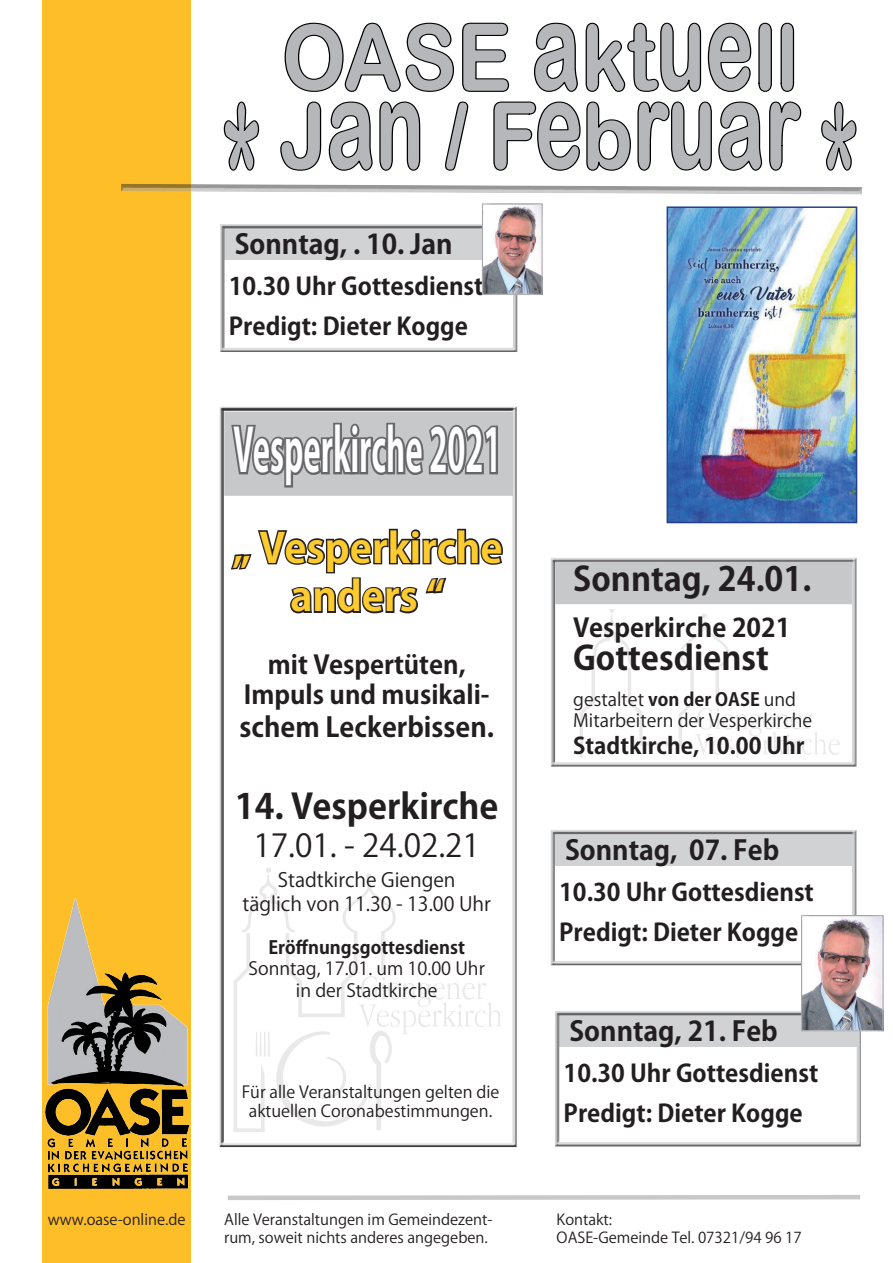
<style>
.page{position:relative;width:893px;height:1263px;background:#fff}
.page>*{position:absolute;margin:0;border:0;box-sizing:border-box;transform-origin:0 0}
.t1{font:700 59.1px "Koz Go Pro";color:#fff;scale:.53 1}
.t2{font:700 40.5px/48.6px "Koz Go Pro";color:#fecb2f;text-align:center}
.t3{font:700 34.5px "Koz Go Pro";color:#231f20}
.t4{font:700 33px "Koz Go Pro";color:#231f20}
.t5{font:31.5px "Koz Go Pro";color:#231f20}
.t6{font:700 27px "Koz Go Pro";color:#231f20}
.t7{font:700 25.5px/30.6px "Koz Go Pro";color:#231f20;text-align:center}
.t8{font:700 24px/40.5px "Koz Go Pro";color:#231f20}
.t9{font:700 22.5px "Koz Go Pro";color:#231f20}
.t10{font:19.5px/23.4px "Koz Go Pro";color:#231f20;text-align:center}
.t11{font:18px/21.6px "Koz Go Pro";color:#231f20}
.t12{font:700 18px "Koz Go Pro";color:#231f20}
.t13{font:16.5px/19.8px "Koz Go Pro";color:#231f20;text-align:center}
.t14{font:15px/18px "Koz Go Pro";color:#231f20}
.s1{font-weight:700}
</style>
<div class="page">
<div style="left:547px;top:556px;width:311px;height:211px;background:#231f20;opacity:.75"></div>
<div style="left:42px;top:0;width:149px;height:1263px;background:#fdbe28"></div>
<div style="left:121px;top:186px;width:742px;height:10px;background:#fff;opacity:.75"></div>
<div style="left:121px;top:184px;width:742px;height:9px;background:#231f20;opacity:.75"></div>
<svg style="left:227px;top:1195px;width:633px;height:5px;background:#cccdcf"></svg>
<img style="left:45px;top:897px;width:145px;height:293px">
<div style="left:214px;top:405px;width:304px;height:742px;background:#231f20;opacity:.75"></div>
<div style="left:224px;top:412px;width:289px;height:84px;background:#c7c8ca;border:2px solid #c7c8ca"></div>
<svg style="left:231px;top:422px;width:267px;height:66px"></svg>
<svg style="left:228px;top:527px;width:276px;height:88px"></svg>
<div style="left:555px;top:562px;width:297px;height:42px;background:#c7c8ca"></div>
<div style="left:220px;top:224px;width:298px;height:130px;background:#231f20;opacity:.75"></div>
<div style="left:550px;top:829px;width:308px;height:138px;background:#231f20;opacity:.75"></div>
<div style="left:555px;top:1010px;width:307px;height:138px;background:#231f20;opacity:.75"></div>
<div style="left:800px;top:916px;width:86px;height:118px;background:#231f20;opacity:.75"></div>
<div style="left:481px;top:203px;width:64px;height:94px;background:#231f20;opacity:.75"></div>
<img style="left:670px;top:209px;width:184px;height:311px">
<div style="left:667px;top:206px;width:190px;height:317px;border:2px solid #253f8e"></div>
<svg style="left:284px;top:23px;width:170px;height:69px"></svg>
<svg style="left:462px;top:23px;width:48px;height:69px"></svg>
<svg style="left:534px;top:23px;width:44px;height:69px"></svg>
<svg style="left:585px;top:23px;width:167px;height:69px"></svg>
<svg style="left:758px;top:23px;width:14px;height:69px"></svg>
<svg style="left:780px;top:23px;width:15px;height:69px"></svg>
<svg style="left:224px;top:101px;width:36px;height:70px"></svg>
<svg style="left:280px;top:101px;width:42px;height:70px"></svg>
<svg style="left:328px;top:101px;width:45px;height:70px"></svg>
<svg style="left:379px;top:101px;width:42px;height:70px"></svg>
<svg style="left:445px;top:101px;width:24px;height:70px"></svg>
<svg style="left:493px;top:101px;width:219px;height:70px"></svg>
<svg style="left:718px;top:101px;width:84px;height:70px"></svg>
<svg style="left:821px;top:101px;width:35px;height:70px"></svg>
<p class="t14" style="left:48px;top:1211px;width:139px">www.oase-online.de</p>
<h3 class="t6" style="left:235px;top:227px;width:219px">Sonntag, . 10. Jan</h3>
<h3 class="t8" style="left:229px;top:267px;width:256px">10.30 Uhr Gottesdienst<br>Predigt: Dieter Kogge</h3>
<h1 class="t1" style="left:233px;top:413px;width:507px">Vesperkirche 2021</h1>
<h2 class="t2" style="left:232px;top:526px;width:272px">„ Vesperkirche anders “</h2>
<h3 class="t7" style="left:244px;top:650px;width:247px">mit Vespertüten,<br>Impuls und musikali-</h3>
<h3 class="t6" style="left:239px;top:709px;width:256px">schem Leckerbissen.</h3>
<h3 class="t3" style="left:235px;top:784px;width:265px">14. Vesperkirche</h3>
<h3 class="t5" style="left:253px;top:825px;width:228px">17.01. - 24.02.21</h3>
<h3 class="t10" style="left:243px;top:869px;width:250px">Stadtkirche Giengen<br>täglich von 11.30 - 13.00 Uhr</h3>
<p class="t12" style="left:269px;top:936px;width:198px">Eröffnungsgottesdienst</p>
<p class="t11" style="left:249px;top:958px;width:238px;text-align:center">Sonntag, 17.01. um 10.00 Uhr in der Stadtkirche</p>
<p class="t13" style="left:242px;top:1082px;width:259px">Für alle Veranstaltungen gelten die aktuellen Coronabestimmungen.</p>
<h3 class="t4" style="left:573px;top:557px;width:240px">Sonntag, 24.01.</h3>
<h3 class="t7" style="left:573px;top:614px;width:219px">Vesperkirche 2021</h3>
<h3 class="t4" style="left:573px;top:636px;width:197px">Gottesdienst</h3>
<p class="t11" style="left:573px;top:689px;width:240px">gestaltet <span class="s1">von der OASE</span> und<br>Mitarbeitern der Vesperkirche</p>
<h3 class="t9" style="left:573px;top:732px;width:233px">Stadtkirche, 10.00 Uhr</h3>
<h3 class="t6" style="left:565px;top:833px;width:216px">Sonntag, 07. Feb</h3>
<h3 class="t8" style="left:559px;top:873px;width:256px">10.30 Uhr Gottesdienst<br>Predigt: Dieter Kogge</h3>
<h3 class="t6" style="left:569px;top:1014px;width:210px">Sonntag, 21. Feb</h3>
<h3 class="t8" style="left:564px;top:1054px;width:256px">10.30 Uhr Gottesdienst<br>Predigt: Dieter Kogge</h3>
<p class="t14" style="left:224px;top:1211px;width:270px">Alle Veranstaltungen im Gemeindezent&shy;rum, soweit nichts anderes angegeben.</p>
<p class="t14" style="left:557px;top:1211px;width:246px">Kontakt:<br>OASE-Gemeinde Tel. 07321/94 96 17</p>
</div>
